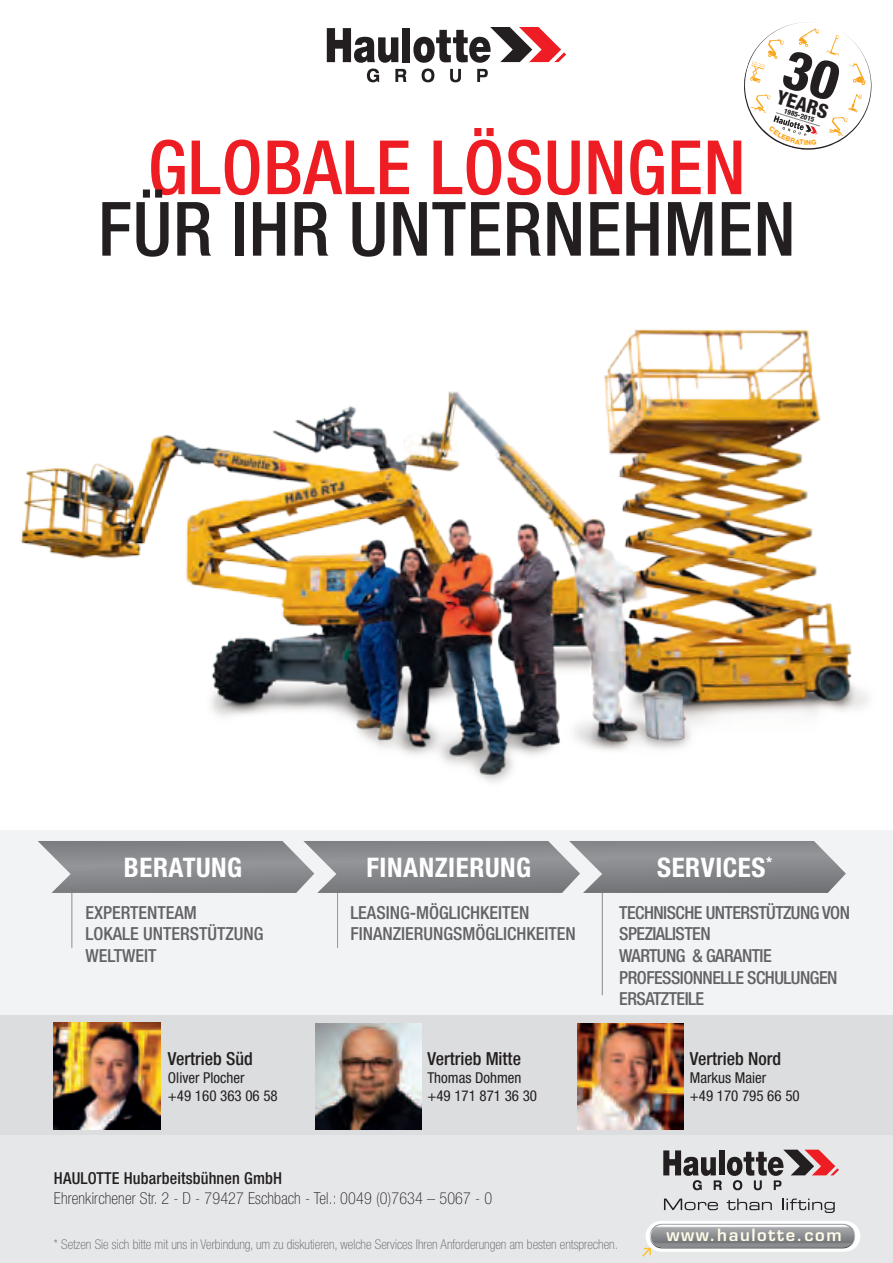
<style>
.page{position:relative;width:893px;height:1263px;background:#fff}
.page>*{position:absolute;margin:0;border:0;box-sizing:border-box;transform-origin:0 0}
.t1{font:500 condensed 75px "Helvetica Neue";letter-spacing:.01em;color:#231f20}
.t2{font:500 condensed 75px "Helvetica Neue";letter-spacing:.01em;color:#ee1d23}
.t3{font:700 condensed 27px "Helvetica Neue";letter-spacing:.02em;color:#fff}
.t4{font:800 condensed 19.5px "Helvetica Neue";color:#231f20}
.t5{font:500 condensed 18px/21.6px "Helvetica Neue";letter-spacing:-.03em;color:#636366}
.t6{font:500 condensed 18px/21.6px "Helvetica Neue";color:#636366}
.t7{font:500 condensed 18px "Helvetica Neue";color:#231f20}
.t8{font:100 condensed 16.5px "Helvetica Neue";letter-spacing:.01em;color:#231f20}
.t9{font:500 condensed 16.5px "Helvetica Neue";letter-spacing:.01em;color:#231f20}
.t10{font:600 16.5px "Eurostile";letter-spacing:.1em;color:#fffde9}
.t11{font:condensed 15px/18px "Helvetica Neue";color:#231f20}
.t12{font:100 condensed 13.5px "Helvetica Neue";color:#636366}
.t13{font:800 condensed 6.9px "Helvetica Neue";color:#231f20}
</style>
<div class="page">
<div style="left:0;top:998px;width:893px;height:152px;background:#dcdddf"></div>
<div style="left:0;top:830px;width:893px;height:185px;background:#f2f3f4"></div>
<div style="left:0;top:1135px;width:893px;height:128px;background:#e6e7e9"></div>
<img style="left:20px;top:329px;width:848px;height:454px">
<svg style="left:663px;top:1150px;width:176px;height:40px"></svg>
<svg style="left:664px;top:1198px;width:54px;height:12px"></svg>
<svg style="left:727px;top:1198px;width:45px;height:12px"></svg>
<svg style="left:782px;top:1198px;width:53px;height:15px"></svg>
<svg style="left:646px;top:1221px;width:214px;height:31px"></svg>
<div style="left:650px;top:1224px;width:205px;height:24px;background:#adaeb1;border-radius:12px"></div>
<svg style="left:642px;top:1225px;width:212px;height:32px"></svg>
<svg style="left:327px;top:28px;width:71px;height:35px"></svg>
<div style="left:403px;top:28px;width:7px;height:34px;background:#231f20"></div>
<svg style="left:413px;top:27px;width:153px;height:36px"></svg>
<svg style="left:367px;top:69px;width:12px;height:13px"></svg>
<svg style="left:395px;top:69px;width:12px;height:13px"></svg>
<svg style="left:422px;top:69px;width:12px;height:13px"></svg>
<svg style="left:450px;top:69px;width:11px;height:13px"></svg>
<svg style="left:477px;top:69px;width:11px;height:13px"></svg>
<hr style="left:602px;top:875px;width:1px;height:120px;background:#fff">
<hr style="left:337px;top:875px;width:1px;height:73px;background:#fff">
<hr style="left:71px;top:875px;width:1px;height:73px;background:#fff">
<svg style="left:38px;top:841px;width:808px;height:52px;background:#8f9193"></svg>
<img style="left:54px;top:1023px;width:106px;height:106px">
<img style="left:315px;top:1023px;width:107px;height:106px">
<img style="left:577px;top:1023px;width:106px;height:106px">
<svg style="left:744px;top:22px;width:128px;height:128px"></svg>
<h3 class="t4" style="left:781px;top:85px;width:55px;rotate:17deg">YEARS</h3>
<p class="t13" style="left:785px;top:106px;width:33px;rotate:17deg">1985-2015</p>
<h1 class="t2" style="left:148px;top:123px;width:599px">GLOBALE LÖSUNGEN</h1>
<h1 class="t1" style="left:98px;top:184px;width:699px">FÜR IHR UNTERNEHMEN</h1>
<h2 class="t3" style="left:124px;top:851px;width:120px">BERATUNG</h2>
<h3 class="t6" style="left:86px;top:901px;width:179px">EXPERTENTEAM<br>LOKALE UNTERSTÜTZUNG<br>WELTWEIT</h3>
<h2 class="t3" style="left:367px;top:851px;width:166px">FINANZIERUNG</h2>
<h3 class="t6" style="left:350px;top:901px;width:227px">LEASING-MÖGLICHKEITEN<br>FINANZIERUNGSMÖGLICHKEITEN</h3>
<h2 class="t3" style="left:657px;top:851px;width:116px">SERVICES<sup>*</sup></h2>
<h3 class="t5" style="left:619px;top:901px;width:232px">TECHNISCHE UNTERSTÜTZUNG VON<br>SPEZIALISTEN<br>WARTUNG &amp; GARANTIE<br>PROFESSIONNELLE SCHULUNGEN<br>ERSATZTEILE</h3>
<h3 class="t7" style="left:168px;top:1048px;width:86px">Vertrieb Süd</h3>
<p class="t11" style="left:168px;top:1069px;width:111px">Oliver Plocher<br>+49 160 363 06 58</p>
<h3 class="t7" style="left:427px;top:1048px;width:95px">Vertrieb Mitte</h3>
<p class="t11" style="left:427px;top:1069px;width:111px">Thomas Dohmen +49 171 871 36 30</p>
<h3 class="t7" style="left:690px;top:1048px;width:93px">Vertrieb Nord</h3>
<p class="t11" style="left:690px;top:1069px;width:111px">Markus Maier<br>+49 170 795 66 50</p>
<p class="t9" style="left:54px;top:1168px;width:230px">HAULOTTE Hubarbeitsbühnen GmbH</p>
<p class="t8" style="left:54px;top:1189px;width:440px">Ehrenkirchener Str. 2 - D - 79427 Eschbach - Tel.: 0049 (0)7634 – 5067 - 0</p>
<p class="t12" style="left:54px;top:1236px;width:565px">* Setzen Sie sich bitte mit uns in Verbindung, um zu diskutieren, welche Services Ihren Anforderungen am besten entsprechen.</p>
<p class="t10" style="left:666px;top:1225px;width:177px">www.haulotte.com</p>
</div>
